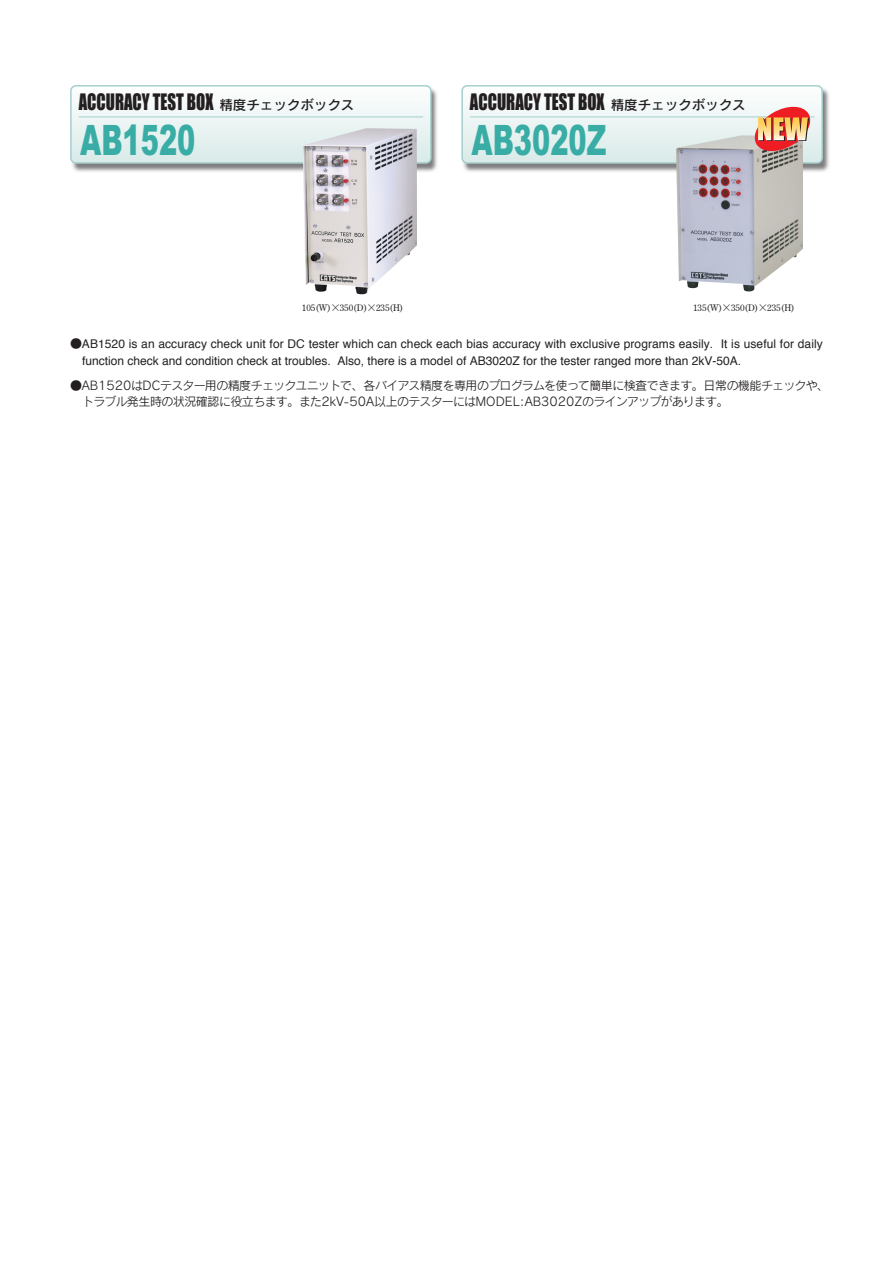
<style>
.page{position:relative;width:893px;height:1263px;background:#fff}
.page>*{position:absolute;margin:0;border:0;box-sizing:border-box;transform-origin:0 0}
.t1{font:900 42px "Arial";color:#39ada5;scale:.65 1}
.t2{font:21px "Impact";color:#231f20;scale:.8 1}
.t3{font:12px/16.5px "Helvetica";letter-spacing:.005em;color:#231f20}
.t4{font:12px/16.5px "Rodin CID M";letter-spacing:-.07em;color:#231f20}
.t5{font:700 9px "Futo Min A101";color:#231f20}
.s1{font-family:"Rodin CID DB";font-size:13.5px}
.s2{font-family:"Rodin CID M"}
</style>
<div class="page">
<img style="left:72px;top:89px;width:365px;height:83px">
<svg style="left:70px;top:85px;width:362px;height:79px"></svg>
<hr style="left:79px;top:117px;width:344px;height:1px;background:#a5d0cd">
<img style="left:302px;top:128px;width:115px;height:166px">
<img style="left:463px;top:88px;width:366px;height:84px">
<img style="left:676px;top:164px;width:127px;height:128px">
<svg style="left:461px;top:85px;width:362px;height:79px"></svg>
<h2 class="t2" style="left:79px;top:95px;width:346px">ACCURACY TEST BOX <span class="s1">精度チェックボックス</span></h2>
<h1 class="t1" style="left:80px;top:125px;width:179px">AB1520</h1>
<p class="t5" style="left:302px;top:305px;width:103px">105(W)×350(D)×235(H)</p>
<h2 class="t2" style="left:470px;top:95px;width:346px">ACCURACY TEST BOX <span class="s1">精度チェックボックス</span></h2>
<h1 class="t1" style="left:471px;top:125px;width:209px">AB3020Z</h1>
<p class="t5" style="left:693px;top:305px;width:103px">135(W)×350(D)×235(H)</p>
<p class="t3" style="left:82px;top:337px;width:742px;text-indent:-12px"><span class="s2">●</span>AB1520 is an accuracy check unit for DC tester which can check each bias accuracy with exclusive programs easily. It is useful for daily function check and condition check at troubles. Also, there is a model of AB3020Z for the tester ranged more than 2kV-50A.</p>
<p class="t4" style="left:82px;top:378px;width:748px;text-indent:-12px">●AB1520はDCテスター用の精度チェックユニットで、各バイアス精度を専用のプログラムを使って簡単に検査できます。日常の機能チェックや、トラブル発生時の状況確認に役立ちます。また2kV-50A以上のテスターにはMODEL:AB3020Zのラインアップがあります。</p>
</div>
